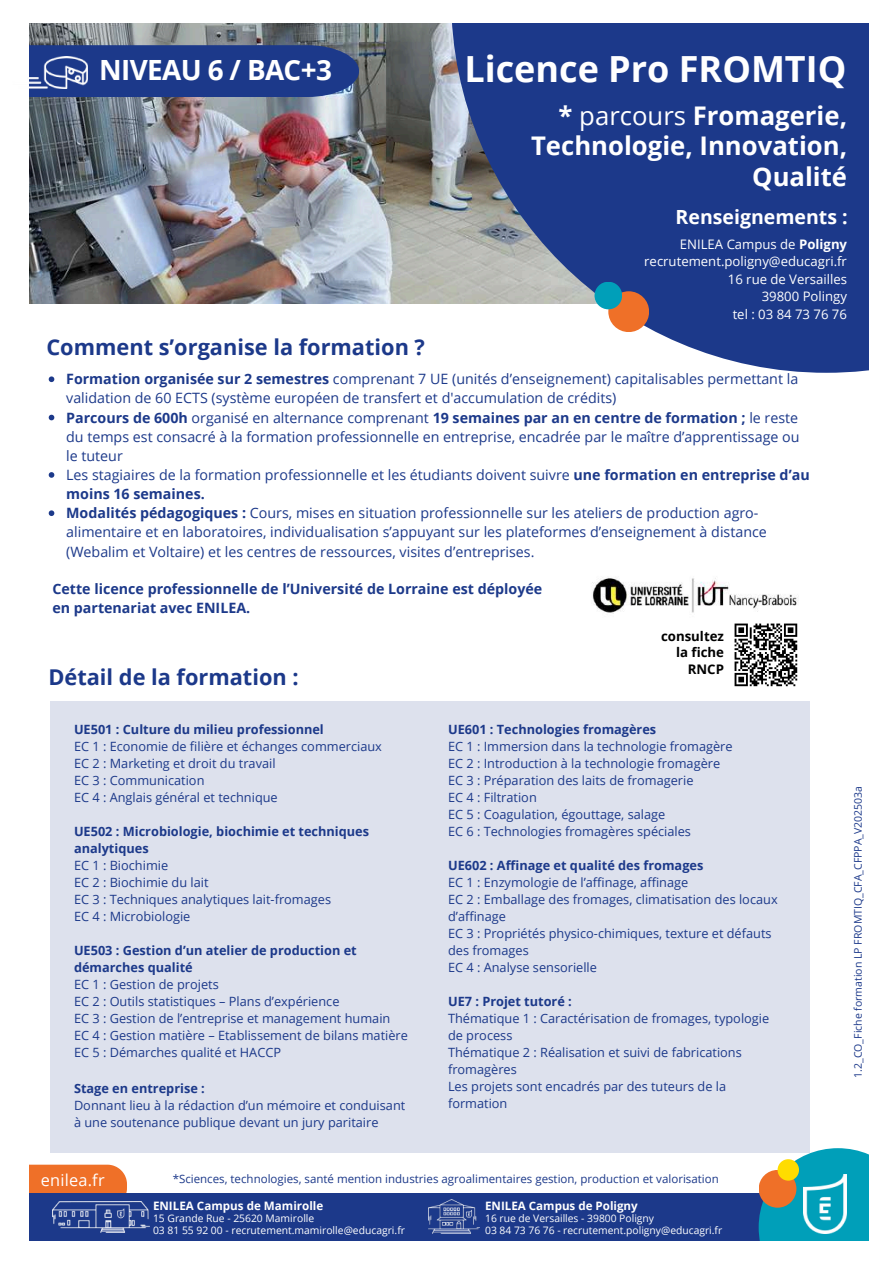
<style>
.page{position:relative;width:894px;height:1264px;background:#fff}
.page>*{position:absolute;margin:0;border:0;box-sizing:border-box;transform-origin:0 0}
.t1{font:700 36px "Open Sans";color:#fff}
.t2{font:700 27.9px "Open Sans";letter-spacing:-.02em;color:#fff}
.t3{font:700 25.65px/30.3px "Open Sans";color:#fff;text-align:right}
.t4{font:700 21.75px "Open Sans";color:#1c398a}
.t5{font:700 19.5px "Open Sans";color:#fff}
.t6{font:16.35px "Open Sans";letter-spacing:.015em;color:#fff}
.t7{font:14.25px/19.2px "Open Sans";color:#1c398a}
.t8{font:700 14.25px/19.2px "Open Sans";color:#1c398a}
.t9{font:13.2px/17.5px "Open Sans";color:#fff;text-align:right}
.t10{font:700 13.2px/16.5px "Open Sans";color:#000;text-align:right}
.t11{font:12.75px/17px "Open Sans";color:#1c398a}
.t12{font:700 12.75px/17px "Open Sans";color:#1c398a}
.t13{font:700 11.7px "Open Sans";color:#fff}
.t14{font:11.55px "Open Sans";color:#1c398a}
.t15{font:700 11.55px "Open Sans";color:#fff}
.t16{font:10.5px "Open Sans";color:#1c398a}
.t17{font:10.35px/12px "Open Sans";color:#fff}
.s1{font-weight:400}
.s2{font-weight:700}
</style>
<div class="page">
<svg style="left:49px;top:376px;width:5px;height:6px"></svg>
<svg style="left:49px;top:415px;width:5px;height:5px"></svg>
<svg style="left:49px;top:472px;width:5px;height:6px"></svg>
<svg style="left:49px;top:510px;width:5px;height:6px"></svg>
<img style="left:29px;top:23px;width:422px;height:281px">
<svg style="left:451px;top:23px;width:417px;height:350px;background:#425999"></svg>
<div style="left:608px;top:291px;width:41px;height:41px;background:#ef7028;border-radius:50%"></div>
<div style="left:594px;top:282px;width:28px;height:27px;background:#009fb9;border-radius:50%"></div>
<div style="left:29px;top:45px;width:330px;height:52px;background:#1c398a"></div>
<div style="left:29px;top:1164px;width:98px;height:29px;background:#ef7028"></div>
<div style="left:18px;top:1193px;width:875px;height:59px;background:#1c398a"></div>
<div style="left:0;top:0;width:29px;height:1263px;background:#fff"></div>
<svg style="left:758px;top:1148px;width:110px;height:93px;background:#23a9bf"></svg>
<div style="left:868px;top:0;width:25px;height:1263px;background:#fff"></div>
<div style="left:0;top:1241px;width:893px;height:22px;background:#fff"></div>
<div style="left:758px;top:1169px;width:38px;height:38px;background:#ef7028;border-radius:50%"></div>
<div style="left:777px;top:1159px;width:21px;height:21px;background:#ffdc00;border-radius:50%"></div>
<img style="left:803px;top:1174px;width:43px;height:59px">
<img style="left:52px;top:1201px;width:97px;height:31px">
<img style="left:429px;top:1199px;width:50px;height:34px">
<svg style="left:734px;top:623px;width:64px;height:64px"></svg>
<div style="left:50px;top:701px;width:759px;height:451px;background:#dde1ed"></div>
<img style="left:29px;top:57px;width:59px;height:31px">
<img style="left:592px;top:578px;width:206px;height:36px">
<h2 class="t2" style="left:99px;top:50px;width:234px">NIVEAU 6 / BAC+3</h2>
<h3 class="t4" style="left:46px;top:332px;width:380px">Comment s’organise la formation ?</h3>
<h1 class="t1" style="left:464px;top:44px;width:383px">Licence Pro FROMTIQ</h1>
<h3 class="t3" style="left:531px;top:100px;width:317px">* <span class="s1">parcours</span> Fromagerie,<br>Technologie, Innovation,<br>Qualité</h3>
<h3 class="t5" style="left:675px;top:203px;width:173px">Renseignements :</h3>
<p class="t9" style="left:644px;top:235px;width:204px">ENILEA Campus de <span class="s2">Poligny </span>recrutement.poligny@educagri.fr<br>16 rue de Versailles<br>39800 Polingy<br>tel : 03 84 73 76 76</p>
<p class="t7" style="left:66px;top:369px;width:744px"><span class="s2">Formation organisée sur 2 semestres</span> comprenant 7 UE (unités d’enseignement) capitalisables permettant la validation de 60 ECTS (système européen de transfert et d'accumulation de crédits)<br><span class="s2">Parcours de 600h</span> organisé en alternance comprenant <span class="s2">19 semaines par an en centre de formation ;</span> le reste du temps est consacré à la formation professionnelle en entreprise, encadrée par le maître d’apprentissage ou le tuteur<br>Les stagiaires de la formation professionnelle et les étudiants doivent suivre <span class="s2">une formation en entreprise d’au moins 16 semaines.<br>Modalités pédagogiques :</span> Cours, mises en situation professionnelle sur les ateliers de production agro&shy;alimentaire et en laboratoires, individualisation s’appuyant sur les plateformes d’enseignement à distance (Webalim et Voltaire) et les centres de ressources, visites d’entreprises.</p>
<p class="t8" style="left:52px;top:579px;width:491px">Cette licence professionnelle de l’Université de Lorraine est déployée en partenariat avec ENILEA.</p>
<h3 class="t4" style="left:48px;top:662px;width:252px">Détail de la formation :</h3>
<p class="t10" style="left:661px;top:627px;width:64px">consultez la fiche<br>RNCP</p>
<p class="t12" style="left:74px;top:720px;width:251px">UE501 : Culture du milieu professionnel</p>
<p class="t11" style="left:74px;top:737px;width:309px">EC 1 : Economie de filière et échanges commerciaux EC 2 : Marketing et droit du travail<br>EC 3 : Communication<br>EC 4 : Anglais général et technique</p>
<p class="t12" style="left:74px;top:822px;width:296px">UE502 : Microbiologie, biochimie et techniques analytiques</p>
<p class="t11" style="left:74px;top:856px;width:258px">EC 1 : Biochimie<br>EC 2 : Biochimie du lait<br>EC 3 : Techniques analytiques lait-fromages<br>EC 4 : Microbiologie</p>
<p class="t12" style="left:74px;top:941px;width:284px">UE503 : Gestion d’un atelier de production et démarches qualité</p>
<p class="t11" style="left:74px;top:975px;width:335px">EC 1 : Gestion de projets<br>EC 2 : Outils statistiques – Plans d’expérience<br>EC 3 : Gestion de l’entreprise et management humain EC 4 : Gestion matière – Etablissement de bilans matière EC 5 : Démarches qualité et HACCP</p>
<p class="t12" style="left:74px;top:1079px;width:132px">Stage en entreprise :</p>
<p class="t11" style="left:74px;top:1096px;width:333px">Donnant lieu à la rédaction d’un mémoire et conduisant à une soutenance publique devant un jury paritaire</p>
<p class="t12" style="left:448px;top:720px;width:210px">UE601 : Technologies fromagères</p>
<p class="t11" style="left:448px;top:737px;width:286px">EC 1 : Immersion dans la technologie fromagère EC 2 : Introduction à la technologie fromagère EC 3 : Préparation des laits de fromagerie<br>EC 4 : Filtration<br>EC 5 : Coagulation, égouttage, salage<br>EC 6 : Technologies fromagères spéciales</p>
<p class="t12" style="left:448px;top:856px;width:257px">UE602 : Affinage et qualité des fromages</p>
<p class="t11" style="left:448px;top:873px;width:331px">EC 1 : Enzymologie de l’affinage, affinage<br>EC 2 : Emballage des fromages, climatisation des locaux d’affinage<br>EC 3 : Propriétés physico-chimiques, texture et défauts des fromages<br>EC 4 : Analyse sensorielle</p>
<p class="t12" style="left:448px;top:992px;width:125px">UE7 : Projet tutoré :</p>
<p class="t11" style="left:448px;top:1009px;width:323px">Thématique 1 : Caractérisation de fromages, typologie de process<br>Thématique 2 : Réalisation et suivi de fabrications fromagères<br>Les projets sont encadrés par des tuteurs de la formation</p>
<p class="t6" style="left:41px;top:1168px;width:65px">enilea.fr</p>
<p class="t14" style="left:173px;top:1171px;width:547px">*Sciences, technologies, santé mention industries agroalimentaires gestion, production et valorisation</p>
<p class="t13" style="left:153px;top:1197px;width:172px">ENILEA Campus de Mamirolle</p>
<p class="t17" style="left:153px;top:1212px;width:253px">15 Grande Rue - 25620 Mamirolle<br>03 81 55 92 00 - recrutement.mamirolle@educagri.fr</p>
<p class="t15" style="left:485px;top:1197px;width:154px">ENILEA Campus de Poligny</p>
<p class="t17" style="left:485px;top:1212px;width:238px">16 rue de Versailles - 39800 Poligny<br>03 84 73 76 76 - recrutement.poligny@educagri.fr</p>
<p class="t16" style="left:850px;top:1077px;width:293px;rotate:-90deg">1.2_CO_Fiche formation LP FROMTIQ_CFA_CFPPA_V202503a</p>
</div>
